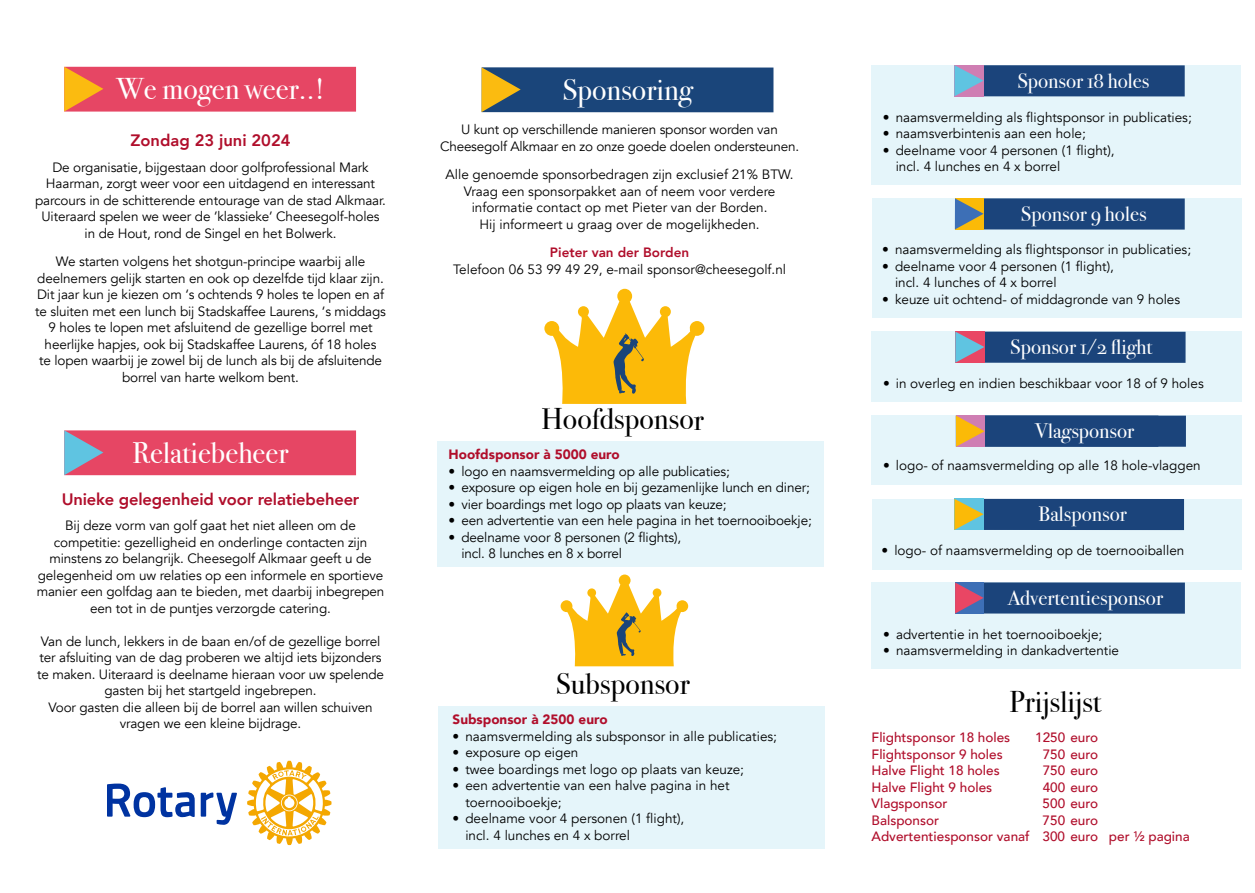
<style>
.page{position:relative;width:1255px;height:893px;background:#fff}
.page>*{position:absolute;margin:0;border:0;box-sizing:border-box;transform-origin:0 0}
.t1{font:30px "Bodoni Svty Two OSITCTT";color:#fff}
.t2{font:30px "Bodoni Svty Two OSITCTT";color:#000}
.t3{font:21px "Bodoni Svty Two OSITCTT";color:#fff}
.t4{font:800 16.5px "Avenir";letter-spacing:-.01em;color:#b00e2b}
.t5{font:13.5px/16.5px "Avenir";letter-spacing:-.01em;color:#000;text-align:center}
.t6{font:500 13.5px/16.5px "Avenir";color:#b00e2b}
.t7{font:900 13.5px "Avenir";color:#b00e2b}
.t8{font:800 13.5px "Avenir";color:#b00e2b}
</style>
<div class="page">
<div style="left:871px;top:65px;width:370px;height:120px;background:#e5f5fa"></div>
<div style="left:872px;top:198px;width:369px;height:120px;background:#e5f5fa"></div>
<div style="left:871px;top:415px;width:370px;height:70px;background:#e5f5fa"></div>
<div style="left:871px;top:332px;width:370px;height:70px;background:#e5f5fa"></div>
<div style="left:872px;top:499px;width:369px;height:70px;background:#e5f5fa"></div>
<div style="left:871px;top:582px;width:370px;height:87px;background:#e5f5fa"></div>
<div style="left:437px;top:441px;width:386px;height:126px;background:#e5f5fa"></div>
<div style="left:438px;top:706px;width:386px;height:142px;background:#e5f5fa"></div>
<div style="left:64px;top:430px;width:292px;height:45px;background:#e64664"></div>
<svg style="left:64px;top:430px;width:39px;height:45px"></svg>
<div style="left:983px;top:415px;width:202px;height:32px;background:#1b447b"></div>
<div style="left:64px;top:67px;width:292px;height:45px;background:#e64664"></div>
<svg style="left:64px;top:67px;width:39px;height:45px"></svg>
<svg style="left:544px;top:289px;width:160px;height:115px"></svg>
<svg style="left:560px;top:574px;width:128px;height:92px"></svg>
<div style="left:982px;top:65px;width:202px;height:31px;background:#1b447b"></div>
<svg style="left:954px;top:65px;width:29px;height:31px"></svg>
<div style="left:982px;top:198px;width:202px;height:32px;background:#1b447b"></div>
<svg style="left:954px;top:198px;width:29px;height:31px"></svg>
<svg style="left:955px;top:415px;width:29px;height:32px"></svg>
<div style="left:981px;top:499px;width:202px;height:31px;background:#1b447b"></div>
<svg style="left:954px;top:499px;width:29px;height:31px"></svg>
<div style="left:982px;top:582px;width:202px;height:32px;background:#1b447b"></div>
<svg style="left:955px;top:582px;width:28px;height:32px"></svg>
<svg style="left:107px;top:784px;width:130px;height:41px"></svg>
<svg style="left:247px;top:761px;width:84px;height:84px"></svg>
<div style="left:481px;top:67px;width:292px;height:45px;background:#1a457a"></div>
<svg style="left:481px;top:67px;width:39px;height:45px"></svg>
<div style="left:982px;top:332px;width:203px;height:31px;background:#1b447b"></div>
<svg style="left:955px;top:332px;width:29px;height:31px"></svg>
<h1 class="t1" style="left:116px;top:71px;width:210px">We mogen weer..!</h1>
<p class="t4" style="left:130px;top:127px;width:162px">Zondag 23 juni 2024</p>
<p class="t5" style="left:35px;top:159px;width:352px">De organisatie, bijgestaan door golfprofessional Mark Haarman, zorgt weer voor een uitdagend en interessant parcours in de schitterende entourage van de stad Alkmaar.<br>Uiteraard spelen we weer de ’klassieke’ Cheesegolf-holes in de Hout, rond de Singel en het Bolwerk.</p>
<p class="t5" style="left:35px;top:253px;width:352px">We starten volgens het shotgun-principe waarbij alle deelnemers gelijk starten en ook op dezelfde tijd klaar zijn.<br>Dit jaar kun je kiezen om ‘s ochtends 9 holes te lopen en af te sluiten met een lunch bij Stadskaffee Laurens, ‘s middags 9 holes te lopen met afsluitend de gezellige borrel met heerlijke hapjes, ook bij Stadskaffee Laurens, óf 18 holes<br>te lopen waarbij je zowel bij de lunch als bij de afsluitende borrel van harte welkom bent.</p>
<h1 class="t1" style="left:132px;top:435px;width:158px">Relatiebeheer</h1>
<p class="t4" style="left:62px;top:486px;width:299px">Unieke gelegenheid voor relatiebeheer</p>
<p class="t5" style="left:37px;top:517px;width:349px">Bij deze vorm van golf gaat het niet alleen om de competitie: gezelligheid en onderlinge contacten zijn minstens zo belangrijk. Cheesegolf Alkmaar geeft u de gelegenheid om uw relaties op een informele en sportieve manier een golfdag aan te bieden, met daarbij inbegrepen een tot in de puntjes verzorgde catering.</p>
<p class="t5" style="left:37px;top:633px;width:348px">Van de lunch, lekkers in de baan en/of de gezellige borrel ter afsluiting van de dag proberen we altijd iets bijzonders te maken. Uiteraard is deelname hieraan voor uw spelende gasten bij het startgeld ingebrepen.<br>Voor gasten die alleen bij de borrel aan willen schuiven vragen we een kleine bijdrage.</p>
<h1 class="t1" style="left:562px;top:71px;width:132px">Sponsoring</h1>
<p class="t5" style="left:440px;top:121px;width:360px">U kunt op verschillende manieren sponsor worden van<br>Cheesegolf Alkmaar en zo onze goede doelen ondersteunen.</p>
<p class="t5" style="left:445px;top:166px;width:349px">Alle genoemde sponsorbedragen zijn exclusief 21% BTW.<br>Vraag een sponsorpakket aan of neem voor verdere informatie contact op met Pieter van der Borden.<br>Hij informeert u graag over de mogelijkheden.</p>
<p class="t8" style="left:550px;top:242px;width:141px">Pieter van der Borden</p>
<p class="t5" style="left:453px;top:261px;width:334px">Telefoon 06 53 99 49 29, e-mail sponsor@cheesegolf.nl</p>
<h1 class="t2" style="left:541px;top:401px;width:164px">Hoofdsponsor</h1>
<p class="t7" style="left:448px;top:443px;width:173px">Hoofdsponsor à 5000 euro</p>
<p class="t5" style="left:448px;top:463px;width:283px">• logo en naamsvermelding op alle publicaties;</p>
<p class="t5" style="left:448px;top:480px;width:363px">• exposure op eigen hole en bij gezamenlijke lunch en diner;</p>
<p class="t5" style="left:448px;top:496px;width:279px">• vier boardings met logo op plaats van keuze;</p>
<p class="t5" style="left:448px;top:513px;width:365px">• een advertentie van een hele pagina in het toernooiboekje;</p>
<p class="t5" style="left:461px;top:529px;width:221px;text-align:left;text-indent:-13px">• deelname voor 8 personen (2 flights), incl. 8 lunches en 8 x borrel</p>
<h1 class="t2" style="left:555px;top:666px;width:136px">Subsponsor</h1>
<p class="t7" style="left:452px;top:708px;width:156px">Subsponsor à 2500 euro</p>
<p class="t5" style="left:452px;top:728px;width:326px">• naamsvermelding als subsponsor in alle publicaties;</p>
<p class="t5" style="left:452px;top:744px;width:127px">• exposure op eigen</p>
<p class="t5" style="left:452px;top:761px;width:293px">• twee boardings met logo op plaats van keuze;</p>
<p class="t5" style="left:465px;top:777px;width:266px;text-align:left;text-indent:-13px">• een advertentie van een halve pagina in het toernooiboekje;</p>
<p class="t5" style="left:465px;top:810px;width:220px;text-align:left;text-indent:-13px">• deelname voor 4 personen (1 flight), incl. 4 lunches en 4 x borrel</p>
<h2 class="t3" style="left:1017px;top:68px;width:133px">Sponsor 18 holes</h2>
<p class="t5" style="left:882px;top:109px;width:310px">• naamsvermelding als flightsponsor in publicaties;</p>
<p class="t5" style="left:882px;top:126px;width:204px">• naamsverbintenis aan een hole;</p>
<p class="t5" style="left:895px;top:142px;width:220px;text-align:left;text-indent:-13px">• deelname voor 4 personen (1 flight), incl. 4 lunches en 4 x borrel</p>
<h2 class="t3" style="left:1020px;top:201px;width:127px">Sponsor 9 holes</h2>
<p class="t5" style="left:882px;top:242px;width:310px">• naamsvermelding als flightsponsor in publicaties;</p>
<p class="t5" style="left:895px;top:258px;width:220px;text-align:left;text-indent:-13px">• deelname voor 4 personen (1 flight), incl. 4 lunches of 4 x borrel</p>
<p class="t5" style="left:882px;top:291px;width:299px">• keuze uit ochtend- of middagronde van 9 holes</p>
<h2 class="t3" style="left:1010px;top:334px;width:144px">Sponsor 1/2 flight</h2>
<p class="t5" style="left:883px;top:375px;width:322px">• in overleg en indien beschikbaar voor 18 of 9 holes</p>
<h2 class="t3" style="left:1034px;top:418px;width:101px">Vlagsponsor</h2>
<p class="t5" style="left:883px;top:457px;width:319px">• logo- of naamsvermelding op alle 18 hole-vlaggen</p>
<h2 class="t3" style="left:1038px;top:502px;width:90px">Balsponsor</h2>
<p class="t5" style="left:881px;top:542px;width:304px">• logo- of naamsvermelding op de toernooiballen</p>
<h2 class="t3" style="left:1007px;top:585px;width:157px">Advertentiesponsor</h2>
<p class="t5" style="left:883px;top:626px;width:220px">• advertentie in het toernooiboekje;</p>
<p class="t5" style="left:883px;top:643px;width:237px">• naamsvermelding in dankadvertentie</p>
<h1 class="t2" style="left:1009px;top:684px;width:93px">Prijslijst</h1>
<p class="t6" style="left:871px;top:729px;width:140px">Flightsponsor 18 holes</p>
<p class="t6" style="left:1035px;top:729px;width:65px">1250 euro</p>
<p class="t6" style="left:871px;top:745px;width:133px">Flightsponsor 9 holes</p>
<p class="t6" style="left:1042px;top:745px;width:57px">750 euro</p>
<p class="t6" style="left:871px;top:762px;width:130px">Halve Flight 18 holes</p>
<p class="t6" style="left:1042px;top:762px;width:57px">750 euro</p>
<p class="t6" style="left:871px;top:778px;width:122px">Halve Flight 9 holes</p>
<p class="t6" style="left:1042px;top:778px;width:57px">400 euro</p>
<p class="t6" style="left:871px;top:795px;width:77px">Vlagsponsor</p>
<p class="t6" style="left:1042px;top:795px;width:57px">500 euro</p>
<p class="t6" style="left:871px;top:811px;width:69px">Balsponsor</p>
<p class="t6" style="left:871px;top:811px;width:319px;text-indent:171px">750 euro<br>Advertentiesponsor vanaf 300 euro per ½ pagina</p>
</div>
